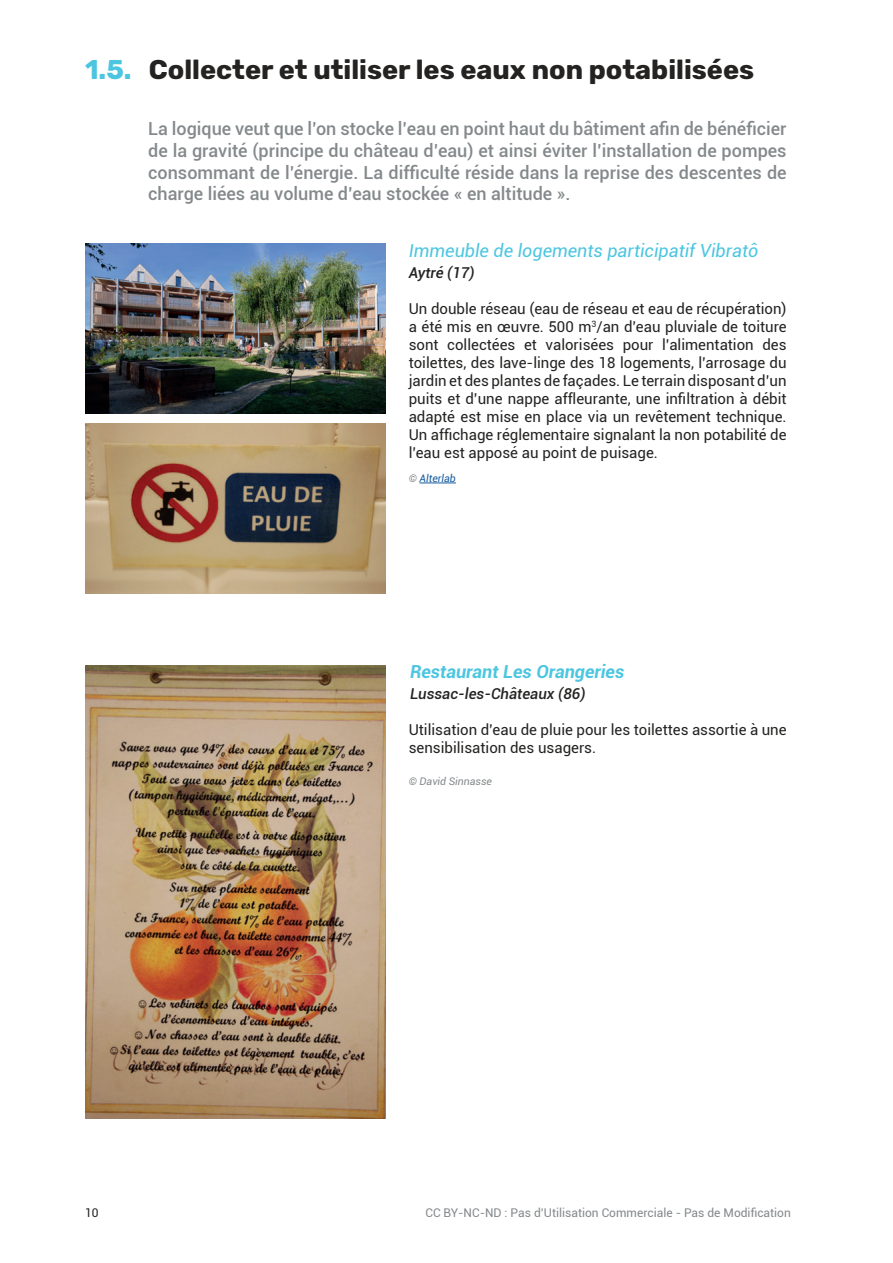
<style>
.page{position:relative;width:893px;height:1263px;background:#fff}
.page>*{position:absolute;margin:0;border:0;box-sizing:border-box;transform-origin:0 0}
.t1{font:700 27px "Rubik";color:#242322}
.t2{font:700 27px "Rubik";color:#4cc6e0}
.t3{font:500 18px/21.6px "Roboto";color:#84898b;text-align:justify}
.t4{font:italic 18px "Roboto";color:#4cc6e0}
.t5{font:italic 700 18px "Roboto";color:#4cc6e0}
.t6{font:15px/18px "Roboto";color:#242322}
.t7{font:italic 500 15px "Roboto";color:#242322}
.t8{font:12px "Roboto";color:#84898b}
.t9{font:12px "Roboto";color:#242322}
.t10{font:italic 10.5px "Roboto";color:#84898b}
.t11{font:italic 10.5px "Roboto";color:#175d9e}
.s1{color:#84898b}
</style>
<div class="page">
<img style="left:85px;top:665px;width:301px;height:453px">
<img style="left:85px;top:244px;width:301px;height:170px">
<img style="left:85px;top:423px;width:301px;height:170px">
<hr style="left:419px;top:483px;width:37px;height:1px;background:#175d9e">
<h1 class="t2" style="left:85px;top:54px;width:48px">1.5.</h1>
<h1 class="t1" style="left:149px;top:54px;width:607px">Collecter et utiliser les eaux non potabilisées</h1>
<p class="t3" style="left:148px;top:118px;width:640px">La logique veut que l’on stocke l’eau en point haut du bâtiment afin de bénéficier de la gravité (principe du château d’eau) et ainsi éviter l’installation de pompes consommant de l’énergie. La difficulté réside dans la reprise des descentes de charge liées au volume d’eau stockée « en altitude ».</p>
<p class="t4" style="left:409px;top:238px;width:351px">Immeuble de logements participatif Vibratô</p>
<p class="t7" style="left:409px;top:262px;width:67px">Aytré (17)</p>
<p class="t6" style="left:409px;top:299px;width:379px;text-align:justify">Un double réseau (eau de réseau et eau de récupération) a été mis en œuvre. 500 m<sup>3</sup>/an d’eau pluviale de toiture sont collectées et valorisées pour l’alimentation des toilettes, des lave-linge des 18 logements, l’arrosage du jardin et des plantes de façades. Le terrain disposant d’un puits et d’une nappe affleurante, une infiltration à débit adapté est mise en place via un revêtement technique.<br>Un affichage réglementaire signalant la non potabilité de l’eau est apposé au point de puisage.</p>
<p class="t11" style="left:409px;top:471px;width:49px"><span class="s1">©</span> Alterlab</p>
<p class="t5" style="left:410px;top:659px;width:216px">Restaurant Les Orangeries</p>
<p class="t7" style="left:410px;top:683px;width:177px">Lussac-les-Châteaux (86)</p>
<p class="t6" style="left:409px;top:720px;width:379px">Utilisation d’eau de pluie pour les toilettes assortie à une sensibilisation des usagers.</p>
<p class="t10" style="left:409px;top:774px;width:85px">© David Sinnasse</p>
<p class="t9" style="left:85px;top:1204px;width:15px">10</p>
<p class="t8" style="left:425px;top:1204px;width:367px">CC BY-NC-ND : Pas d’Utilisation Commerciale - Pas de Modification</p>
</div>
